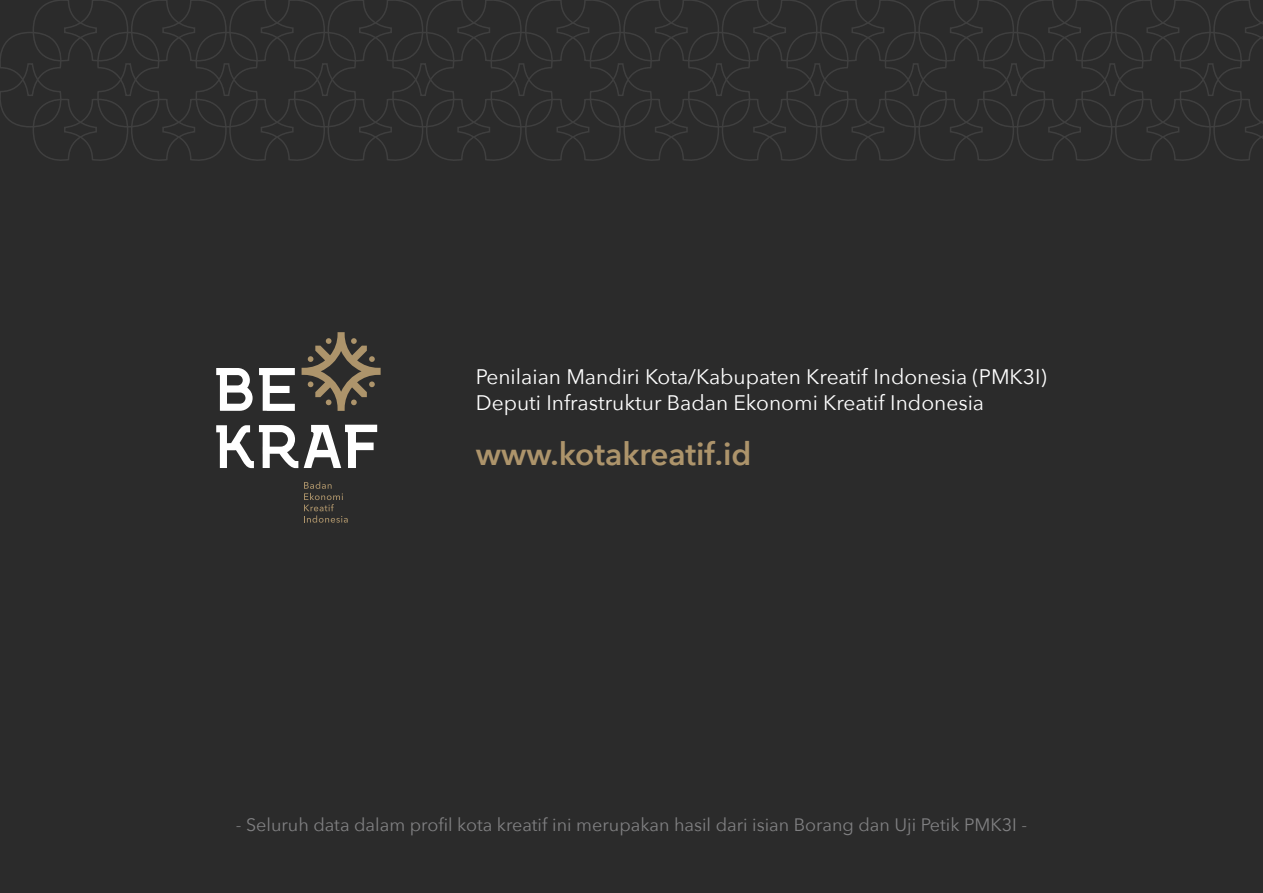
<style>
.page{position:relative;width:1263px;height:893px;background:#2b2b2b}
.page>*{position:absolute;margin:0;border:0;box-sizing:border-box;transform-origin:0 0}
.t1{font:600 31.5px "Avenir Next";color:#ad946b}
.t2{font:21px/25.2px "Avenir Next";color:#fff}
.t3{font:18px "Avenir Next";color:#808082}
</style>
<div class="page">
<svg style="left:0;top:0;width:1263px;height:161px"></svg>
<svg style="left:216px;top:368px;width:37px;height:43px"></svg>
<svg style="left:259px;top:368px;width:36px;height:43px"></svg>
<svg style="left:216px;top:425px;width:82px;height:43px"></svg>
<svg style="left:302px;top:332px;width:79px;height:79px"></svg>
<svg style="left:304px;top:425px;width:73px;height:43px"></svg>
<svg style="left:304px;top:482px;width:44px;height:41px"></svg>
<p class="t2" style="left:476px;top:364px;width:572px">Penilaian Mandiri Kota/Kabupaten Kreatif Indonesia (PMK3I)<br>Deputi Infrastruktur Badan Ekonomi Kreatif Indonesia</p>
<h1 class="t1" style="left:476px;top:427px;width:277px">www.kotakreatif.id</h1>
<p class="t3" style="left:236px;top:809px;width:793px">- Seluruh data dalam profil kota kreatif ini merupakan hasil dari isian Borang dan Uji Petik PMK3I -</p>
</div>
